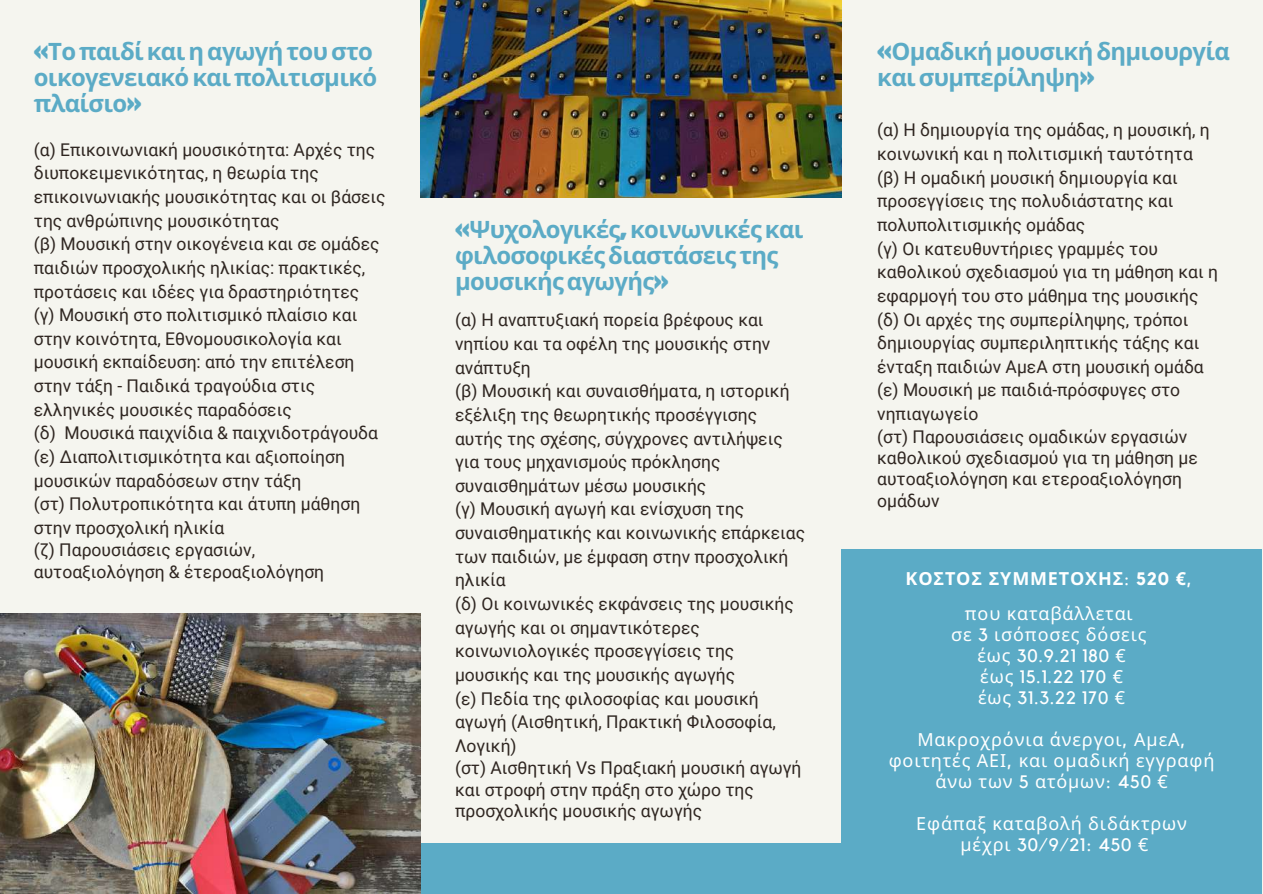
<style>
.page{position:relative;width:1263px;height:894px;background:#fff}
.page>*{position:absolute;margin:0;border:0;box-sizing:border-box;transform-origin:0 0}
.t1{font:700 23.85px/25.8px "Noto Sans";letter-spacing:-.03em;color:#5babc6}
.t2{font:18px/21px "Noto Sans";letter-spacing:.045em;color:#fff;text-align:center}
.t3{font:18px/21px "Kollektif";letter-spacing:.045em;color:#fff}
.t4{font:700 18px/35px "Noto Sans";letter-spacing:.045em;color:#fff;text-align:center}
.t5{font:17.55px/23.4px "Roboto";color:#2f2621}
.s1{font-family:"Rubik";font-weight:900}
.s2{font-family:"Kollektif";font-weight:400}
.s3{font-family:"Kollektif"}
.s4{font-weight:400}
.s5{font-family:"Noto Sans"}
</style>
<div class="page">
<div style="left:0;top:0;width:1263px;height:893px;background:#f5f5ef"></div>
<div style="left:0;top:843px;width:1262px;height:50px;background:#5babc6"></div>
<div style="left:841px;top:549px;width:421px;height:343px;background:#5babc6"></div>
<img style="left:421px;top:0;width:420px;height:197px">
<img style="left:0;top:613px;width:421px;height:280px">
<h1 class="t1" style="left:34px;top:38px;width:345px"><span class="s1">«</span>Το παιδί και η αγωγή του στο οικογενειακό και πολιτισμικό πλαίσιο<span class="s1">»</span></h1>
<p class="t5" style="left:34px;top:138px;width:353px">(α) Επικοινωνιακή μουσικότητα: Αρχές της διυποκειμενικότητας, η θεωρία της επικοινωνιακής μουσικότητας και οι βάσεις της ανθρώπινης μουσικότητας<br>(β) Μουσική στην οικογένεια και σε ομάδες παιδιών προσχολικής ηλικίας: πρακτικές, προτάσεις και ιδέες για δραστηριότητες<br>(γ) Μουσική στο πολιτισμικό πλαίσιο και στην κοινότητα, Εθνομουσικολογία και μουσική εκπαίδευση: από την επιτέλεση στην τάξη - Παιδικά τραγούδια στις ελληνικές μουσικές παραδόσεις<br>(δ) Μουσικά παιχνίδια &amp; παιχνιδοτράγουδα (ε) Διαπολιτισμικότητα και αξιοποίηση μουσικών παραδόσεων στην τάξη<br>(στ) Πολυτροπικότητα και άτυπη μάθηση στην προσχολική ηλικία<br>(ζ) Παρουσιάσεις εργασιών, αυτοαξιολόγηση &amp; έτεροαξιολόγηση</p>
<h1 class="t1" style="left:455px;top:216px;width:350px"><span class="s1">«</span>Ψυχολογικές<span class="s1">,</span> κοινωνικές και φιλοσοφικές διαστάσεις της μουσικής αγωγής<span class="s1">»</span></h1>
<p class="t5" style="left:455px;top:308px;width:352px">(α) Η αναπτυξιακή πορεία βρέφους και νηπίου και τα οφέλη της μουσικής στην ανάπτυξη<br>(β) Μουσική και συναισθήματα, η ιστορική εξέλιξη της θεωρητικής προσέγγισης αυτής της σχέσης, σύγχρονες αντιλήψεις για τους μηχανισμούς πρόκλησης συναισθημάτων μέσω μουσικής<br>(γ) Μουσική αγωγή και ενίσχυση της συναισθηματικής και κοινωνικής επάρκειας των παιδιών, με έμφαση στην προσχολική ηλικία<br>(δ) Οι κοινωνικές εκφάνσεις της μουσικής αγωγής και οι σημαντικότερες κοινωνιολογικές προσεγγίσεις της μουσικής και της μουσικής αγωγής<br>(ε) Πεδία της φιλοσοφίας και μουσική αγωγή (Αισθητική, Πρακτική Φιλοσοφία,<br>Λογική)<br>(στ) Αισθητική Vs Πραξιακή μουσική αγωγή και στροφή στην πράξη στο χώρο της προσχολικής μουσικής αγωγής</p>
<h1 class="t1" style="left:877px;top:38px;width:354px"><span class="s1">«</span>Ομαδική μουσική δημιουργία και συμπερίληψη<span class="s1">»</span></h1>
<p class="t5" style="left:877px;top:119px;width:342px">(α) Η δημιουργία της ομάδας, η μουσική, η κοινωνική και η πολιτισμική ταυτότητα (β) Η ομαδική μουσική δημιουργία και προσεγγίσεις της πολυδιάστατης και πολυπολιτισμικής ομάδας<br>(γ) Οι κατευθυντήριες γραμμές του καθολικού σχεδιασμού για τη μάθηση και η εφαρμογή του στο μάθημα της μουσικής (δ) Οι αρχές της συμπερίληψης, τρόποι δημιουργίας συμπεριληπτικής τάξης και ένταξη παιδιών ΑμεΑ στη μουσική ομάδα (ε) Μουσική με παιδιά-πρόσφυγες στο νηπιαγωγείο<br>(στ) Παρουσιάσεις ομαδικών εργασιών καθολικού σχεδιασμού για τη μάθηση με αυτοαξιολόγηση και ετεροαξιολόγηση ομάδων</p>
<p class="t4" style="left:906px;top:560px;width:288px">ΚΟΣΤΟΣ ΣΥΜΜΕΤΟΧΗΣ<span class="s2">:</span> <span class="s3">520</span> €<span class="s2">, </span><span class="s4">που καταβάλλεται</span></p>
<p class="t2" style="left:951px;top:623px;width:197px">σε <span class="s3">3</span> ισόποσες δόσεις</p>
<p class="t3" style="left:977px;top:646px;width:150px"><span class="s5">έως</span> 30.9.21 180 <span class="s5">€ έως</span> 15.1.22 170 <span class="s5">€ έως</span> 31.3.22 170 <span class="s5">€</span></p>
<p class="t2" style="left:889px;top:728px;width:327px">Μακροχρόνια άνεργοι<span class="s3">,</span> ΑμεΑ<span class="s3">, </span>φοιτητές ΑΕΙ<span class="s3">,</span> και ομαδική εγγραφή άνω των <span class="s3">5</span> ατόμων<span class="s3">: 450</span> €</p>
<p class="t2" style="left:916px;top:812px;width:272px">Εφάπαξ καταβολή διδάκτρων</p>
<p class="t3" style="left:960px;top:835px;width:189px"><span class="s5">μέχρι</span> 30/9/21: 450 <span class="s5">€</span></p>
</div>
